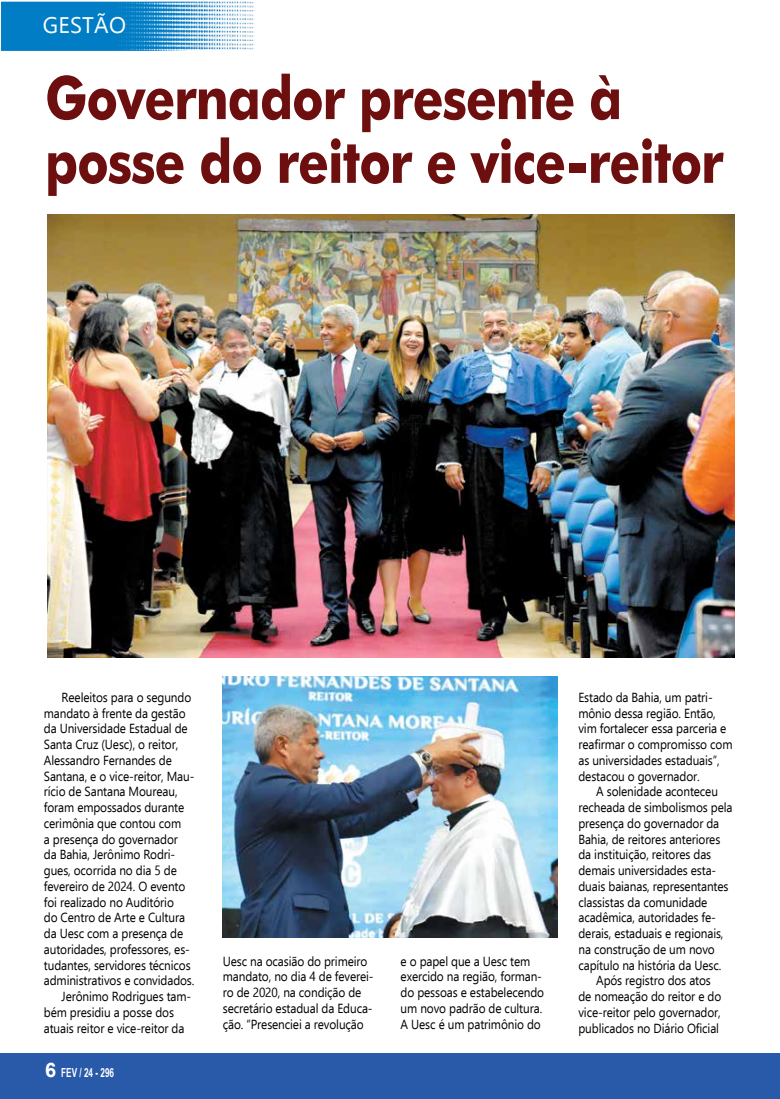
<style>
.page{position:relative;width:780px;height:1099px;background:#fff}
.page>*{position:absolute;margin:0;border:0;box-sizing:border-box;transform-origin:0 0}
.t1{font:700 60px/63.8px "Futura BT";letter-spacing:-.02em;color:#6d0e0f;scale:.84 1}
.t2{font:22.5px "Ebrima";letter-spacing:.01em;color:#fff}
.t3{font:13.12px/15.8px "Ebrima";letter-spacing:-.01em;color:#000;scale:.9 1}
.t4{font:700 12.5px "Arial Narrow";color:#fff;scale:.8 1}
.s1{font-family:"Arial";font-size:20px}
</style>
<div class="page">
<img style="left:48px;top:214px;width:687px;height:443px">
<img style="left:2px;top:2px;width:252px;height:48px">
<div style="left:0;top:1053px;width:779px;height:45px;background:#2959a9"></div>
<img style="left:223px;top:677px;width:334px;height:260px">
<h2 class="t2" style="left:43px;top:8px;width:85px">GESTÃO</h2>
<h1 class="t1" style="left:45px;top:65px;width:809px">Governador presente à posse do reitor e vice-reitor</h1>
<p class="t3" style="left:62px;top:688px;width:146px">Reeleitos para o segundo</p>
<p class="t3" style="left:44px;top:704px;width:159px">mandato à frente da gestão</p>
<p class="t3" style="left:44px;top:720px;width:161px">da Universidade Estadual de</p>
<p class="t3" style="left:44px;top:736px;width:151px">Santa Cruz (Uesc), o reitor,</p>
<p class="t3" style="left:44px;top:751px;width:144px">Alessandro Fernandes de</p>
<p class="t3" style="left:44px;top:767px;width:169px">Santana, e o vice-reitor, Mau-</p>
<p class="t3" style="left:44px;top:783px;width:150px">rício de Santana Moureau,</p>
<p class="t3" style="left:44px;top:799px;width:158px">foram empossados durante</p>
<p class="t3" style="left:44px;top:814px;width:154px">cerimônia que contou com</p>
<p class="t3" style="left:44px;top:830px;width:150px">a presença do governador</p>
<p class="t3" style="left:44px;top:846px;width:148px">da Bahia, Jerônimo Rodri-</p>
<p class="t3" style="left:44px;top:862px;width:149px">gues, ocorrida no dia 5 de</p>
<p class="t3" style="left:44px;top:877px;width:159px">fevereiro de 2024. O evento</p>
<p class="t3" style="left:44px;top:893px;width:146px">foi realizado no Auditório</p>
<p class="t3" style="left:44px;top:909px;width:158px">do Centro de Arte e Cultura</p>
<p class="t3" style="left:44px;top:925px;width:156px">da Uesc com a presença de</p>
<p class="t3" style="left:44px;top:940px;width:164px">autoridades, professores, es-</p>
<p class="t3" style="left:44px;top:956px;width:165px">tudantes, servidores técnicos</p>
<p class="t3" style="left:44px;top:972px;width:169px">administrativos e convidados.</p>
<p class="t3" style="left:62px;top:988px;width:145px">Jerônimo Rodrigues tam-</p>
<p class="t3" style="left:44px;top:1003px;width:146px">bém presidiu a posse dos</p>
<p class="t3" style="left:44px;top:1019px;width:158px">atuais reitor e vice-reitor da</p>
<p class="t4" style="left:45px;top:1063px;width:88px"><span class="s1">6</span> FEV / 24 - 296</p>
<p class="t3" style="left:223px;top:952px;width:169px">Uesc na ocasião do primeiro mandato, no dia 4 de feverei&shy;ro de 2020, na condição de secretário estadual da Educa&shy;ção. “Presenciei a revolução</p>
<p class="t3" style="left:400px;top:952px;width:161px">e o papel que a Uesc tem exercido na região, forman&shy;do pessoas e estabelecendo um novo padrão de cultura.<br>A Uesc é um patrimônio do</p>
<p class="t3" style="left:578px;top:688px;width:173px">Estado da Bahia, um patri&shy;mônio dessa região. Então, vim fortalecer essa parceria e reafirmar o compromisso com as universidades estaduais”, destacou o governador.</p>
<p class="t3" style="left:596px;top:783px;width:137px">A solenidade aconteceu</p>
<p class="t3" style="left:578px;top:799px;width:173px">recheada de simbolismos pela</p>
<p class="t3" style="left:578px;top:814px;width:158px">presença do governador da</p>
<p class="t3" style="left:578px;top:830px;width:159px">Bahia, de reitores anteriores</p>
<p class="t3" style="left:578px;top:846px;width:149px">da instituição, reitores das</p>
<p class="t3" style="left:578px;top:862px;width:155px">demais universidades esta-</p>
<p class="t3" style="left:578px;top:877px;width:168px">duais baianas, representantes</p>
<p class="t3" style="left:578px;top:893px;width:145px">classistas da comunidade</p>
<p class="t3" style="left:578px;top:909px;width:154px">acadêmica, autoridades fe-</p>
<p class="t3" style="left:578px;top:925px;width:163px">derais, estaduais e regionais,</p>
<p class="t3" style="left:578px;top:940px;width:153px">na construção de um novo</p>
<p class="t3" style="left:578px;top:956px;width:160px">capítulo na história da Uesc.</p>
<p class="t3" style="left:596px;top:972px;width:129px">Após registro dos atos</p>
<p class="t3" style="left:578px;top:988px;width:160px">de nomeação do reitor e do</p>
<p class="t3" style="left:578px;top:1003px;width:160px">vice-reitor pelo governador,</p>
<p class="t3" style="left:578px;top:1019px;width:158px">publicados no Diário Oficial</p>
</div>
